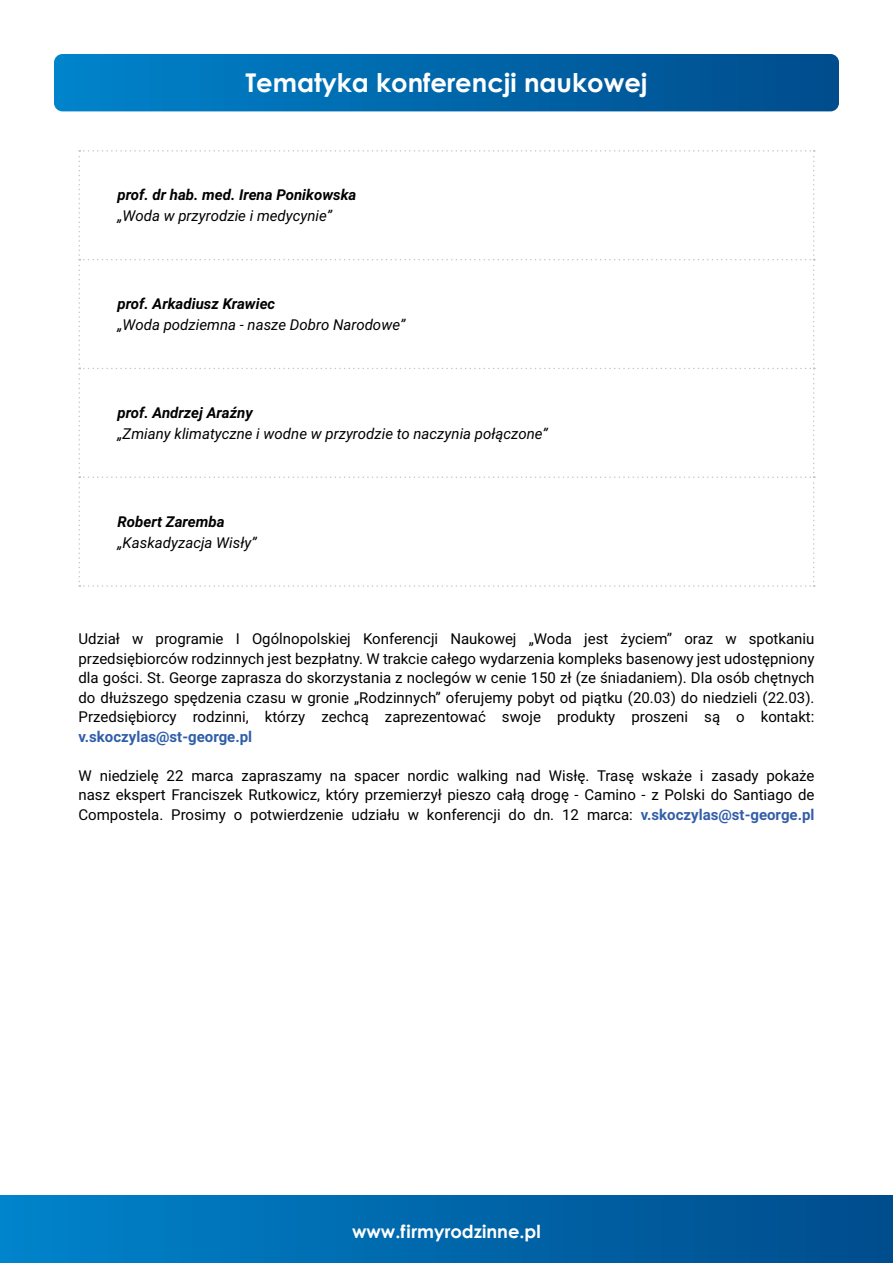
<style>
.page{position:relative;width:893px;height:1263px;background:#fff}
.page>*{position:absolute;margin:0;border:0;box-sizing:border-box;transform-origin:0 0}
.t1{font:700 25.8px "Century Gothic";color:#fff}
.t2{font:700 18px "Century Gothic";color:#fff}
.t3{font:15px/19.5px "Roboto";color:#000;text-align:justify}
.t4{font:italic 15px "Roboto";color:#000}
.t5{font:italic 700 15px "Roboto";color:#000}
.t6{font:700 15px "Roboto";color:#2f5ea9}
.s1{font-weight:700;color:#345ea9}
</style>
<div class="page">
<svg style="left:54px;top:54px;width:785px;height:57px;background:#0067ab"></svg>
<svg style="left:79px;top:150px;width:736px;height:437px"></svg>
<div style="left:0;top:1196px;width:893px;height:67px;background:linear-gradient(to right,#0083cb,#004c8b)"></div>
<h1 class="t1" style="left:245px;top:63px;width:404px">Tematyka konferencji naukowej</h1>
<p class="t5" style="left:118px;top:185px;width:240px">prof. dr hab. med. Irena Ponikowska</p>
<p class="t4" style="left:118px;top:206px;width:216px">„Woda w przyrodzie i medycynie”</p>
<p class="t5" style="left:118px;top:293px;width:159px">prof. Arkadiusz Krawiec</p>
<p class="t4" style="left:118px;top:314px;width:289px">„Woda podziemna - nasze Dobro Narodowe”</p>
<p class="t5" style="left:118px;top:402px;width:137px">prof. Andrzej Araźny</p>
<p class="t4" style="left:118px;top:423px;width:432px">„Zmiany klimatyczne i wodne w przyrodzie to naczynia połączone”</p>
<p class="t5" style="left:118px;top:511px;width:109px">Robert Zaremba</p>
<p class="t4" style="left:118px;top:532px;width:141px">„Kaskadyzacja Wisły”</p>
<p class="t3" style="left:79px;top:629px;width:737px">Udział w programie I Ogólnopolskiej Konferencji Naukowej „Woda jest życiem” oraz w spotkaniu przedsiębiorców rodzinnych jest bezpłatny. W trakcie całego wydarzenia kompleks basenowy jest udostępniony dla gości. St. George zaprasza do skorzystania z noclegów w cenie 150 zł (ze śniadaniem). Dla osób chętnych do dłuższego spędzenia czasu w gronie „Rodzinnych” oferujemy pobyt od piątku (20.03) do niedzieli (22.03).<br>Przedsiębiorcy rodzinni, którzy zechcą zaprezentować swoje produkty proszeni są o kontakt:</p>
<p class="t6" style="left:79px;top:726px;width:175px">v.skoczylas@st-george.pl</p>
<p class="t3" style="left:79px;top:765px;width:737px">W niedzielę 22 marca zapraszamy na spacer nordic walking nad Wisłę. Trasę wskaże i zasady pokaże nasz ekspert Franciszek Rutkowicz, który przemierzył pieszo całą drogę - Camino - z Polski do Santiago de Compostela. Prosimy o potwierdzenie udziału w konferencji do dn. 12 marca: <span class="s1">v.skoczylas@st-george.pl</span></p>
<p class="t2" style="left:352px;top:1218px;width:190px">www.firmyrodzinne.pl</p>
</div>
